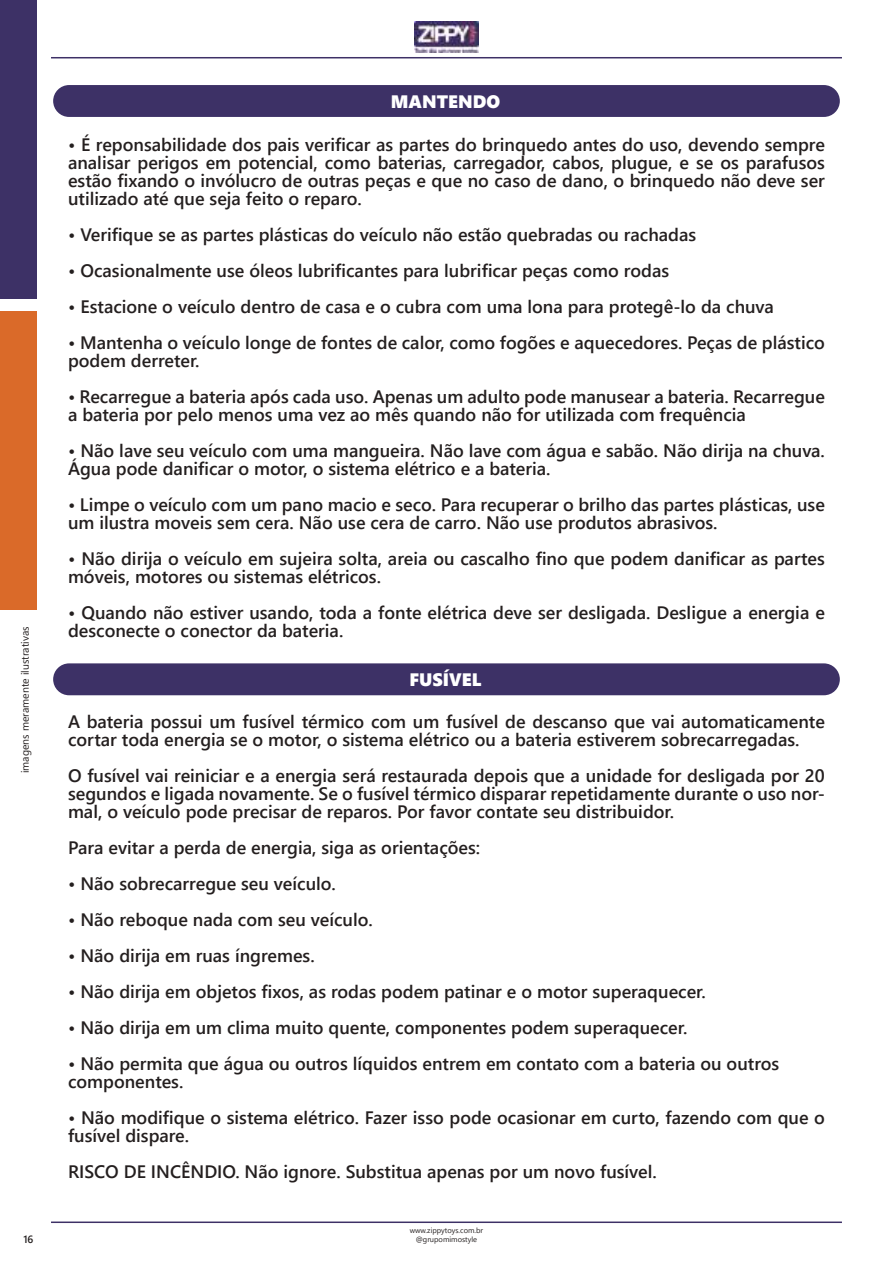
<style>
.page{position:relative;width:893px;height:1263px;background:#fff}
.page>*{position:absolute;margin:0;border:0;box-sizing:border-box;transform-origin:0 0}
.t1{font:600 18px/18px "Segoe UI";color:#241f1f}
.t2{font:18px "Segoe UI Black";color:#fff}
.t3{font:10.5px "Segoe UI";color:#241f1f}
.t4{font:600 10.5px "Segoe UI";color:#241f1f}
.t5{font:7.5px/9px "Segoe UI";color:#241f1f;text-align:center}
</style>
<div class="page">
<div style="left:53px;top:85px;width:787px;height:32px;background:#3d3166;border-radius:16px"></div>
<div style="left:53px;top:663px;width:787px;height:32px;background:#3d3166;border-radius:16px"></div>
<img style="left:414px;top:21px;width:65px;height:31px">
<hr style="left:51px;top:57px;width:791px;height:1px;background:#3d3166">
<div style="left:0;top:0;width:36px;height:299px;background:#3d3166"></div>
<div style="left:0;top:311px;width:36px;height:299px;background:#da6a29"></div>
<hr style="left:51px;top:1221px;width:791px;height:2px;background:#3d3166">
<p class="t3" style="left:18px;top:773px;width:148px;rotate:-90deg">imagens meramente ilustrativas</p>
<p class="t2" style="left:391px;top:88px;width:111px">MANTENDO</p>
<p class="t1" style="left:68px;top:136px;width:758px;text-align:justify">• É reponsabilidade dos pais verificar as partes do brinquedo antes do uso, devendo sempre analisar perigos em potencial, como baterias, carregador, cabos, plugue, e se os parafusos estão fixando o invólucro de outras peças e que no caso de dano, o brinquedo não deve ser utilizado até que seja feito o reparo.</p>
<p class="t1" style="left:68px;top:226px;width:630px">• Verifique se as partes plásticas do veículo não estão quebradas ou rachadas</p>
<p class="t1" style="left:68px;top:262px;width:603px">• Ocasionalmente use óleos lubrificantes para lubrificar peças como rodas</p>
<p class="t1" style="left:68px;top:298px;width:707px">• Estacione o veículo dentro de casa e o cubra com uma lona para protegê-lo da chuva</p>
<p class="t1" style="left:68px;top:334px;width:758px">• Mantenha o veículo longe de fontes de calor, como fogões e aquecedores. Peças de plástico podem derreter.</p>
<p class="t1" style="left:68px;top:388px;width:758px">• Recarregue a bateria após cada uso. Apenas um adulto pode manusear a bateria. Recarregue a bateria por pelo menos uma vez ao mês quando não for utilizada com frequência</p>
<p class="t1" style="left:68px;top:442px;width:758px">• Não lave seu veículo com uma mangueira. Não lave com água e sabão. Não dirija na chuva.<br>Água pode danificar o motor, o sistema elétrico e a bateria.</p>
<p class="t1" style="left:68px;top:496px;width:758px">• Limpe o veículo com um pano macio e seco. Para recuperar o brilho das partes plásticas, use um ilustra moveis sem cera. Não use cera de carro. Não use produtos abrasivos.</p>
<p class="t1" style="left:68px;top:550px;width:758px">• Não dirija o veículo em sujeira solta, areia ou cascalho fino que podem danificar as partes móveis, motores ou sistemas elétricos.</p>
<p class="t1" style="left:68px;top:604px;width:758px">• Quando não estiver usando, toda a fonte elétrica deve ser desligada. Desligue a energia e desconecte o conector da bateria.</p>
<p class="t2" style="left:409px;top:666px;width:73px">FUSÍVEL</p>
<p class="t1" style="left:68px;top:712px;width:758px">A bateria possui um fusível térmico com um fusível de descanso que vai automaticamente cortar toda energia se o motor, o sistema elétrico ou a bateria estiverem sobrecarregadas.</p>
<p class="t1" style="left:68px;top:766px;width:758px;text-align:justify">O fusível vai reiniciar e a energia será restaurada depois que a unidade for desligada por 20 segundos e ligada novamente. Se o fusível térmico disparar repetidamente durante o uso nor&shy;mal, o veículo pode precisar de reparos. Por favor contate seu distribuidor.</p>
<p class="t1" style="left:68px;top:838px;width:414px">Para evitar a perda de energia, siga as orientações:</p>
<p class="t1" style="left:68px;top:874px;width:269px">• Não sobrecarregue seu veículo.</p>
<p class="t1" style="left:68px;top:910px;width:306px">• Não reboque nada com seu veículo.</p>
<p class="t1" style="left:68px;top:946px;width:248px">• Não dirija em ruas íngremes.</p>
<p class="t1" style="left:68px;top:982px;width:639px">• Não dirija em objetos fixos, as rodas podem patinar e o motor superaquecer.</p>
<p class="t1" style="left:68px;top:1018px;width:621px">• Não dirija em um clima muito quente, componentes podem superaquecer.</p>
<p class="t1" style="left:68px;top:1054px;width:713px">• Não permita que água ou outros líquidos entrem em contato com a bateria ou outros componentes.</p>
<p class="t1" style="left:68px;top:1108px;width:758px">• Não modifique o sistema elétrico. Fazer isso pode ocasionar em curto, fazendo com que o fusível dispare.</p>
<p class="t1" style="left:68px;top:1162px;width:590px">RISCO DE INCÊNDIO. Não ignore. Substitua apenas por um novo fusível.</p>
<p class="t4" style="left:23px;top:1231px;width:12px">16</p>
<p class="t5" style="left:410px;top:1226px;width:75px">www.zippytoys.com.br @grupomimostyle</p>
</div>
